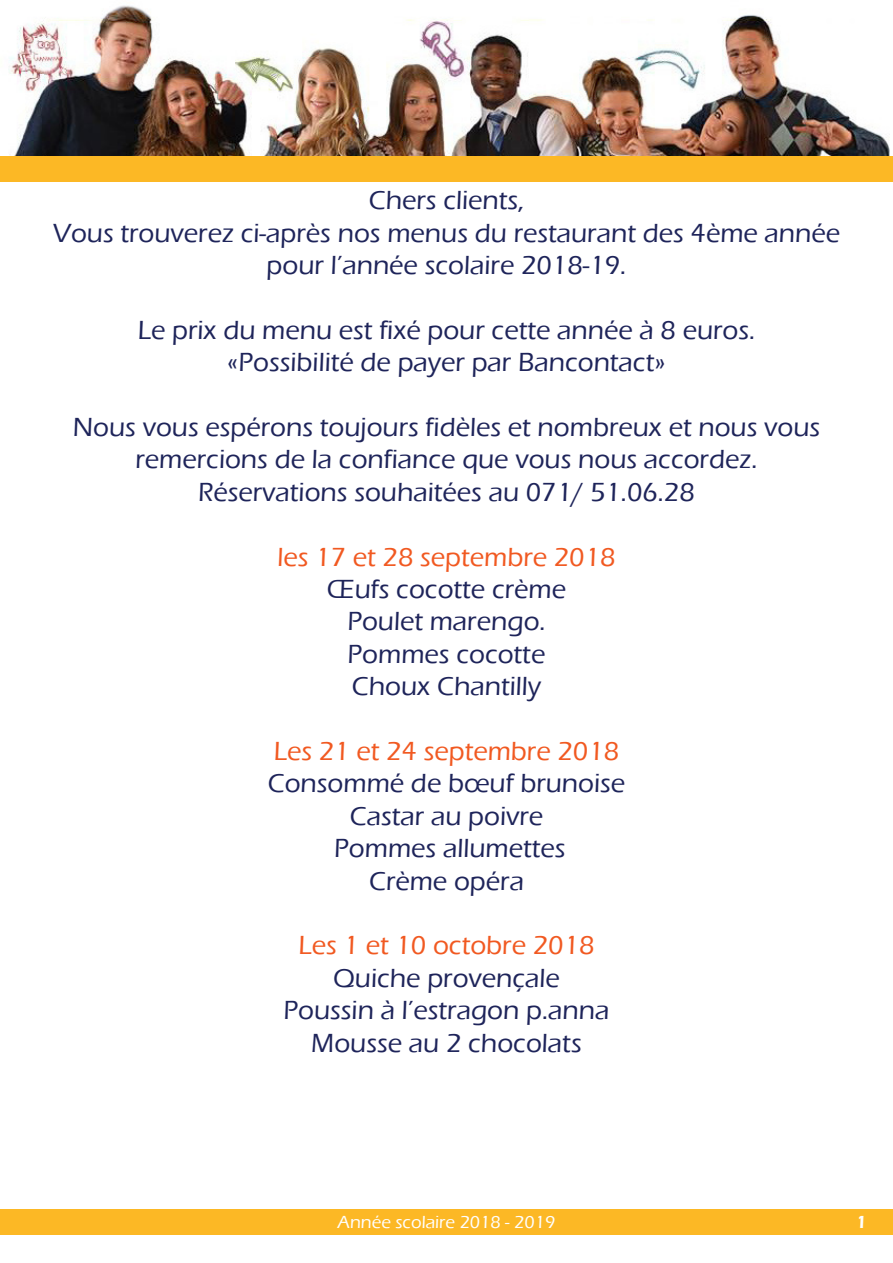
<style>
.page{position:relative;width:893px;height:1263px;background:#fff}
.page>*{position:absolute;margin:0;border:0;box-sizing:border-box;transform-origin:0 0}
.t1{font:500 27px/32.4px "Eras ITC";color:#1e245a;text-align:center}
.t2{font:500 27px "Eras ITC";color:#f15921}
.t3{font:500 18px "Eras ITC";color:#fff}
.t4{font:600 18px "Eras ITC";color:#fff}
</style>
<div class="page">
<img style="left:0;top:5px;width:893px;height:152px">
<div style="left:0;top:157px;width:893px;height:25px;background:#fcb825"></div>
<div style="left:0;top:1209px;width:893px;height:25px;background:#fcb825"></div>
<p class="t1" style="left:369px;top:184px;width:157px">Chers clients,</p>
<p class="t1" style="left:53px;top:217px;width:789px">Vous trouverez ci-après nos menus du restaurant des 4ème année pour l’année scolaire 2018-19.</p>
<p class="t1" style="left:138px;top:314px;width:619px">Le prix du menu est fixé pour cette année à 8 euros.</p>
<p class="t1" style="left:227px;top:346px;width:440px">«Possibilité de payer par Bancontact»</p>
<p class="t1" style="left:73px;top:411px;width:749px">Nous vous espérons toujours fidèles et nombreux et nous vous</p>
<p class="t1" style="left:136px;top:444px;width:623px">remercions de la confiance que vous nous accordez.</p>
<p class="t1" style="left:198px;top:476px;width:498px">Réservations souhaitées au 071/ 51.06.28</p>
<p class="t2" style="left:277px;top:542px;width:340px">les 17 et 28 septembre 2018</p>
<p class="t1" style="left:327px;top:573px;width:241px">Œufs cocotte crème</p>
<p class="t1" style="left:347px;top:606px;width:200px">Poulet marengo.</p>
<p class="t1" style="left:348px;top:638px;width:199px">Pommes cocotte</p>
<p class="t1" style="left:352px;top:670px;width:191px">Choux Chantilly</p>
<p class="t2" style="left:274px;top:736px;width:347px">Les 21 et 24 septembre 2018</p>
<p class="t1" style="left:268px;top:768px;width:359px">Consommé de bœuf brunoise</p>
<p class="t1" style="left:350px;top:800px;width:195px">Castar au poivre</p>
<p class="t1" style="left:334px;top:832px;width:233px">Pommes allumettes</p>
<p class="t1" style="left:369px;top:865px;width:156px">Crème opéra</p>
<p class="t2" style="left:298px;top:930px;width:298px">Les 1 et 10 octobre 2018</p>
<p class="t1" style="left:333px;top:962px;width:228px">Quiche provençale</p>
<p class="t1" style="left:283px;top:994px;width:327px">Poussin à l’estragon p.anna</p>
<p class="t1" style="left:311px;top:1027px;width:272px">Mousse au 2 chocolats</p>
<p class="t3" style="left:338px;top:1212px;width:219px">Année scolaire 2018 - 2019</p>
<p class="t4" style="left:856px;top:1212px;width:12px">1</p>
</div>
